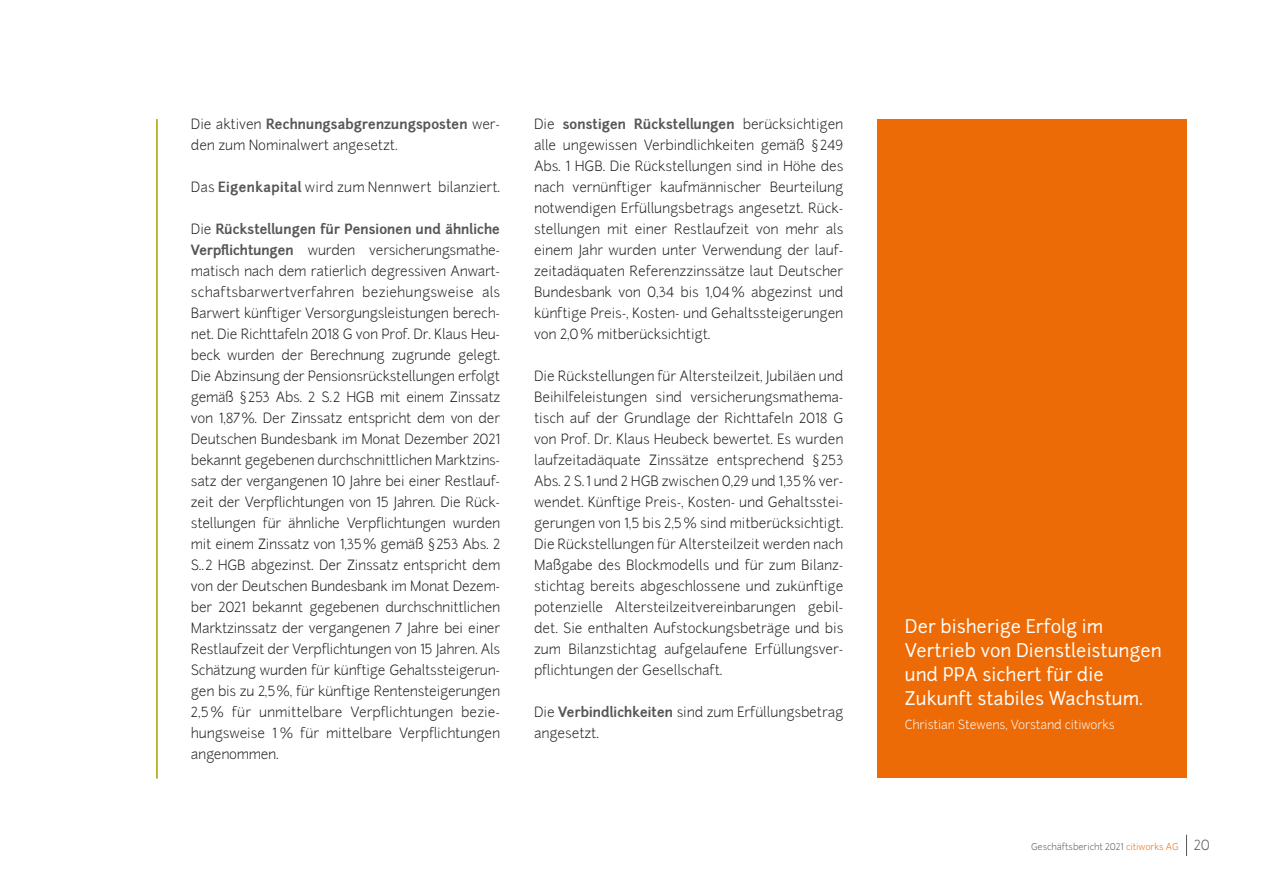
<style>
.page{position:relative;width:1263px;height:893px;background:#fff}
.page>*{position:absolute;margin:0;border:0;box-sizing:border-box;transform-origin:0 0}
.t1{font:18px/24px "Junction";color:#fff}
.t2{font:300 13.5px/21px "Junction";color:#1d1d1b;text-align:justify}
.t3{font:300 13.5px "Junction";letter-spacing:.02em;color:#1d1d1b}
.t4{font:300 12px "Junction";color:#fff}
.t5{font:300 9px "Junction";color:#575756}
.s1{font-weight:700;color:#575756}
.s2{color:#ed6b06}
.s3{font-size:13.5px}
</style>
<div class="page">
<svg style="left:1186px;top:835px;width:1px;height:21px"></svg>
<hr style="left:156px;top:119px;width:2px;height:660px;background:#b8ae25">
<div style="left:877px;top:119px;width:310px;height:658px;background:#ed6b06"></div>
<p class="t2" style="left:191px;top:114px;width:311px">Die aktiven <span class="s1">Rechnungsabgrenzungsposten</span> wer&shy;den zum Nominalwert angesetzt.</p>
<p class="t3" style="left:191px;top:179px;width:311px">Das <span class="s1">Eigenkapital</span> wird zum Nennwert bilanziert.</p>
<p class="t2" style="left:191px;top:219px;width:311px">Die <span class="s1">Rückstellungen für Pensionen und ähnliche Verpflichtungen</span> wurden versicherungsmathe&shy;matisch nach dem ratierlich degressiven Anwart&shy;schaftsbarwertverfahren beziehungsweise als Barwert künftiger Versorgungsleistungen berech&shy;net. Die Richttafeln 2018 G von Prof. Dr. Klaus Heu&shy;beck wurden der Berechnung zugrunde gelegt.<br>Die Abzinsung der Pensionsrückstellungen erfolgt gemäß §253 Abs. 2 S.2 HGB mit einem Zinssatz von 1,87%. Der Zinssatz entspricht dem von der Deutschen Bundesbank im Monat Dezember 2021 bekannt gegebenen durchschnittlichen Marktzins&shy;satz der vergangenen 10 Jahre bei einer Restlauf&shy;zeit der Verpflichtungen von 15 Jahren. Die Rück&shy;stellungen für ähnliche Verpflichtungen wurden mit einem Zinssatz von 1,35% gemäß §253 Abs. 2<br>S..2 HGB abgezinst. Der Zinssatz entspricht dem von der Deutschen Bundesbank im Monat Dezem&shy;ber 2021 bekannt gegebenen durchschnittlichen Marktzinssatz der vergangenen 7 Jahre bei einer Restlaufzeit der Verpflichtungen von 15 Jahren. Als Schätzung wurden für künftige Gehaltssteigerun&shy;gen bis zu 2,5%, für künftige Rentensteigerungen 2,5% für unmittelbare Verpflichtungen bezie&shy;hungsweise 1 % für mittelbare Verpflichtungen angenommen.</p>
<p class="t2" style="left:534px;top:114px;width:311px">Die <span class="s1">sonstigen Rückstellungen</span> berücksichtigen alle ungewissen Verbindlichkeiten gemäß §249<br>Abs. 1 HGB. Die Rückstellungen sind in Höhe des nach vernünftiger kaufmännischer Beurteilung notwendigen Erfüllungsbetrags angesetzt. Rück&shy;stellungen mit einer Restlaufzeit von mehr als einem Jahr wurden unter Verwendung der lauf&shy;zeitadäquaten Referenzzinssätze laut Deutscher Bundesbank von 0,34 bis 1,04% abgezinst und künftige Preis-, Kosten- und Gehaltssteigerungen von 2,0% mitberücksichtigt.</p>
<p class="t2" style="left:534px;top:366px;width:311px">Die Rückstellungen für Altersteilzeit, Jubiläen und Beihilfeleistungen sind versicherungsmathema&shy;tisch auf der Grundlage der Richttafeln 2018 G von Prof. Dr. Klaus Heubeck bewertet. Es wurden laufzeitadäquate Zinssätze entsprechend §253<br>Abs. 2 S.1 und 2 HGB zwischen 0,29 und 1,35% ver&shy;wendet. Künftige Preis-, Kosten- und Gehaltsstei&shy;gerungen von 1,5 bis 2,5% sind mitberücksichtigt.<br>Die Rückstellungen für Altersteilzeit werden nach Maßgabe des Blockmodells und für zum Bilanz&shy;stichtag bereits abgeschlossene und zukünftige potenzielle Altersteilzeitvereinbarungen gebil&shy;det. Sie enthalten Aufstockungsbeträge und bis zum Bilanzstichtag aufgelaufene Erfüllungsver&shy;pflichtungen der Gesellschaft.</p>
<p class="t2" style="left:534px;top:702px;width:311px">Die <span class="s1">Verbindlichkeiten</span> sind zum Erfüllungsbetrag angesetzt.</p>
<p class="t1" style="left:905px;top:614px;width:258px">Der bisherige Erfolg im<br>Vertrieb von Dienstleistungen und PPA sichert für die<br>Zukunft stabiles Wachstum.</p>
<p class="t4" style="left:905px;top:716px;width:211px">Christian Stewens, Vorstand citiworks</p>
<p class="t5" style="left:1031px;top:841px;width:180px">Geschäftsbericht 2021 <span class="s2">citiworks AG</span> <span class="s3">20</span></p>
</div>
